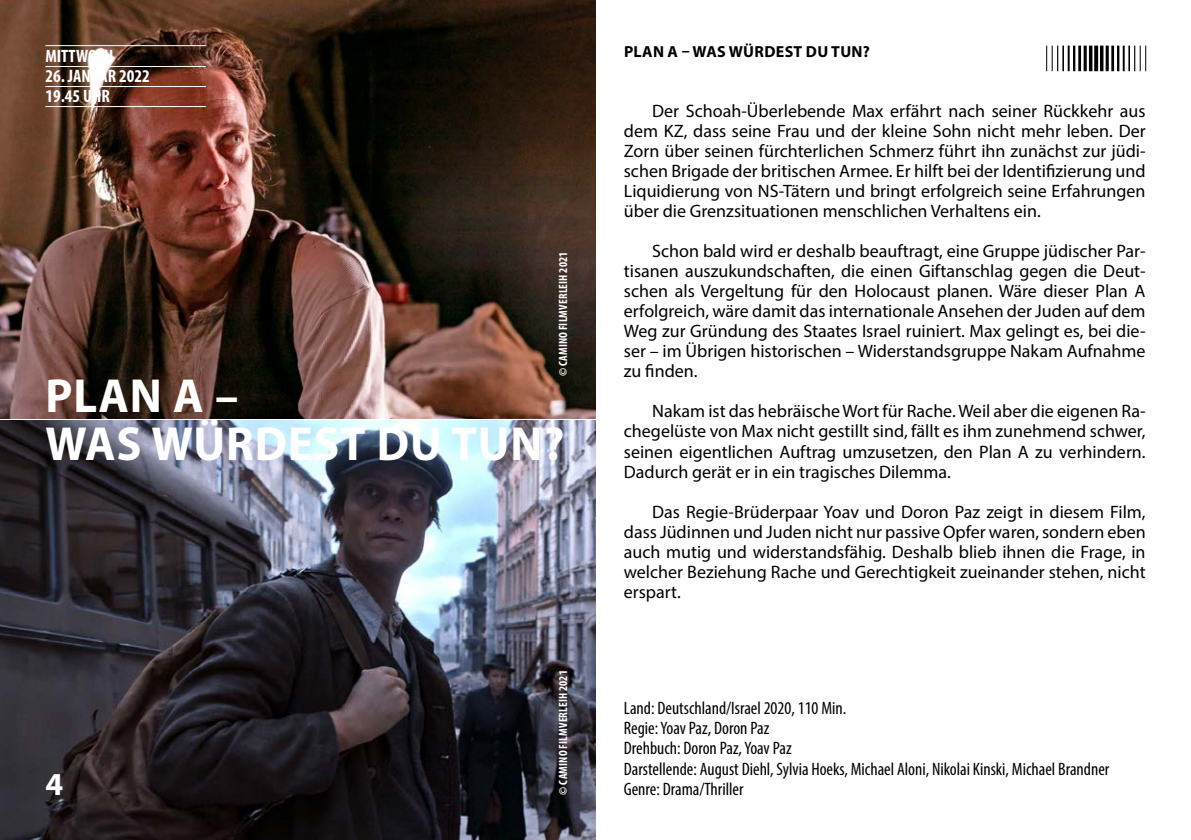
<style>
.page{position:relative;width:1191px;height:840px;background:#fff}
.page>*{position:absolute;margin:0;border:0;box-sizing:border-box;transform-origin:0 0}
.t1{font:700 48px/48px "Myriad Pro";letter-spacing:.02em;color:#fff}
.t2{font:700 32px "Myriad Pro";color:#fff}
.t3{font:18px/20px "Myriad Pro";color:#000;text-align:justify}
.t4{font:condensed 18px/20px "Myriad Pro";color:#000}
.t5{font:700 condensed 18px/20px "Myriad Pro";color:#fff}
.t6{font:700 16px "Myriad Pro";letter-spacing:.02em;color:#000}
.t7{font:700 condensed 12px "Myriad Pro";letter-spacing:.01em;color:#fff}
</style>
<div class="page">
<img style="left:0;top:0;width:595px;height:419px">
<svg style="left:0;top:420px;width:595px;height:419px;background:#454650"></svg>
<hr style="left:45px;top:45px;width:161px;height:1px;background:#fff">
<hr style="left:45px;top:66px;width:161px;height:1px;background:#fff">
<hr style="left:45px;top:86px;width:161px;height:1px;background:#fff">
<hr style="left:45px;top:106px;width:161px;height:1px;background:#fff">
<svg style="left:1094px;top:46px;width:4px;height:25px"></svg>
<hr style="left:1089px;top:46px;width:3px;height:25px;background:#000">
<hr style="left:1083px;top:46px;width:3px;height:25px;background:#000">
<hr style="left:1078px;top:46px;width:3px;height:25px;background:#000">
<hr style="left:1073px;top:46px;width:2px;height:25px;background:#000">
<hr style="left:1067px;top:46px;width:2px;height:25px;background:#000">
<hr style="left:1062px;top:46px;width:2px;height:25px;background:#000">
<svg style="left:1046px;top:46px;width:12px;height:25px"></svg>
<hr style="left:1100px;top:46px;width:3px;height:25px;background:#000">
<hr style="left:1105px;top:46px;width:3px;height:25px;background:#000">
<hr style="left:1111px;top:46px;width:3px;height:25px;background:#000">
<hr style="left:1117px;top:46px;width:2px;height:25px;background:#000">
<hr style="left:1122px;top:46px;width:2px;height:25px;background:#000">
<hr style="left:1128px;top:46px;width:2px;height:25px;background:#000">
<svg style="left:1134px;top:46px;width:12px;height:25px"></svg>
<p class="t5" style="left:45px;top:45px;width:69px">MITTWOCH</p>
<p class="t5" style="left:45px;top:65px;width:106px">26. JANUAR 2022<br>19.45 UHR</p>
<p class="t7" style="left:555px;top:376px;width:126px;rotate:-90deg">© CAMINO FILMVERLEIH 2021</p>
<h1 class="t1" style="left:45px;top:370px;width:520px">PLAN A –<br>WAS WÜRDEST DU TUN?</h1>
<h2 class="t2" style="left:45px;top:762px;width:19px">4</h2>
<p class="t7" style="left:555px;top:794px;width:126px;rotate:-90deg">© CAMINO FILMVERLEIH 2021</p>
<p class="t6" style="left:624px;top:42px;width:247px">PLAN A – WAS WÜRDEST DU TUN?</p>
<p class="t3" style="left:624px;top:101px;width:523px;text-indent:28px">Der Schoah-Überlebende Max erfährt nach seiner Rückkehr aus dem KZ, dass seine Frau und der kleine Sohn nicht mehr leben. Der Zorn über seinen fürchterlichen Schmerz führt ihn zunächst zur jüdi&shy;schen Brigade der britischen Armee. Er hilft bei der Identifizierung und Liquidierung von NS-Tätern und bringt erfolgreich seine Erfahrungen über die Grenzsituationen menschlichen Verhaltens ein.</p>
<p class="t3" style="left:624px;top:241px;width:523px;text-indent:28px">Schon bald wird er deshalb beauftragt, eine Gruppe jüdischer Par&shy;tisanen auszukundschaften, die einen Giftanschlag gegen die Deut&shy;schen als Vergeltung für den Holocaust planen. Wäre dieser Plan A erfolgreich, wäre damit das internationale Ansehen der Juden auf dem Weg zur Gründung des Staates Israel ruiniert. Max gelingt es, bei die&shy;ser – im Übrigen historischen – Widerstandsgruppe Nakam Aufnahme zu finden.</p>
<p class="t3" style="left:624px;top:401px;width:523px;text-indent:28px">Nakam ist das hebräische Wort für Rache. Weil aber die eigenen Ra&shy;chegelüste von Max nicht gestillt sind, fällt es ihm zunehmend schwer, seinen eigentlichen Auftrag umzusetzen, den Plan A zu verhindern.<br>Dadurch gerät er in ein tragisches Dilemma.</p>
<p class="t3" style="left:624px;top:501px;width:523px;text-indent:28px">Das Regie-Brüderpaar Yoav und Doron Paz zeigt in diesem Film, dass Jüdinnen und Juden nicht nur passive Opfer waren, sondern eben auch mutig und widerstandsfähig. Deshalb blieb ihnen die Frage, in welcher Beziehung Rache und Gerechtigkeit zueinander stehen, nicht erspart.</p>
<p class="t4" style="left:624px;top:697px;width:487px">Land: Deutschland/Israel 2020, 110 Min.<br>Regie: Yoav Paz, Doron Paz<br>Drehbuch: Doron Paz, Yoav Paz<br>Darstellende: August Diehl, Sylvia Hoeks, Michael Aloni, Nikolai Kinski, Michael Brandner</p>
<p class="t4" style="left:624px;top:777px;width:121px">Genre: Drama/Thriller</p>
</div>
